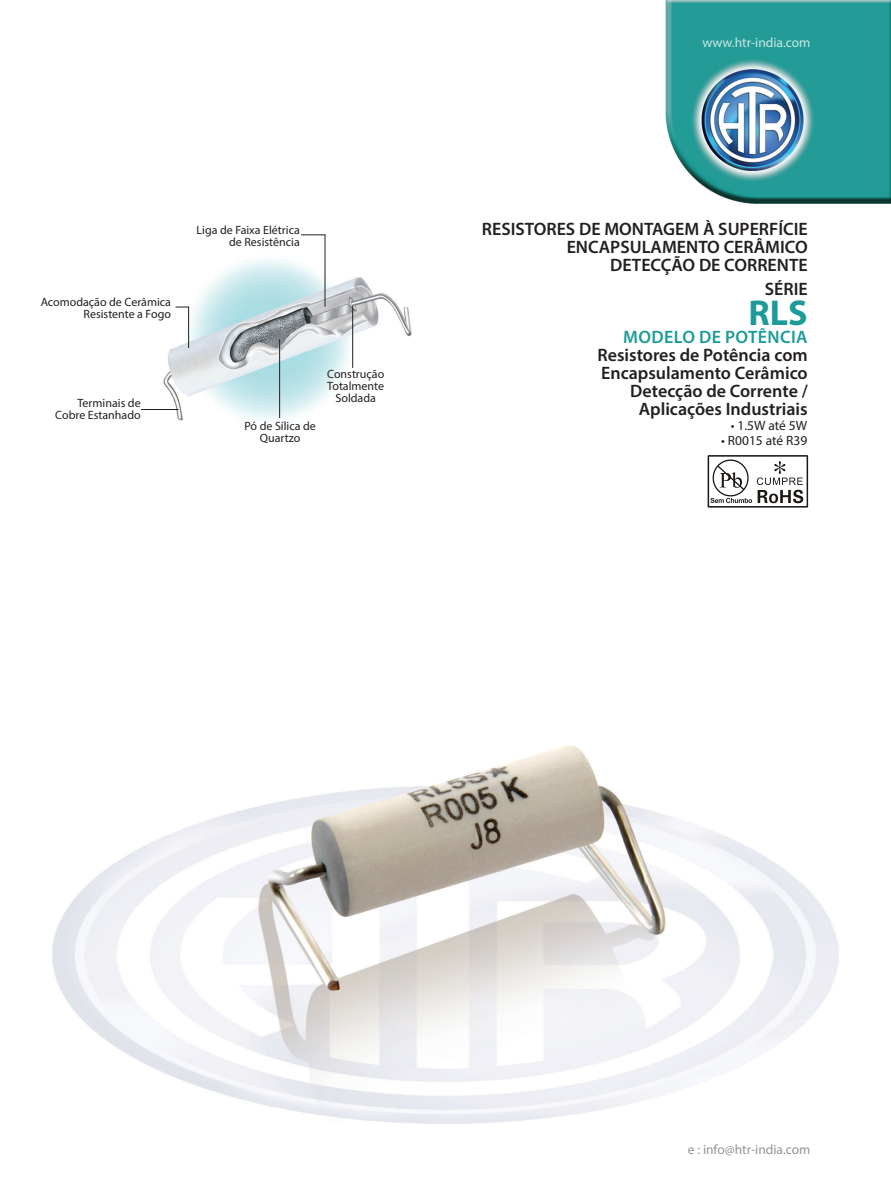
<style>
.page{position:relative;width:891px;height:1188px;background:#fff}
.page>*{position:absolute;margin:0;border:0;box-sizing:border-box;transform-origin:0 0}
.t1{font:700 36px "Myriad Pro";color:#1d9b98}
.t2{font:600 18px/18px "Myriad Pro";color:#231f20}
.t3{font:600 18px "Myriad Pro";letter-spacing:.02em;color:#1d9b98}
.t4{font:13.5px "Myriad Pro";color:#231f20}
.t5{font:13.5px "Myriad Pro";color:#939598}
.t6{font:13.5px "Myriad Pro";color:#c9e8e6}
.t7{font:12px/12px "Myriad Pro";color:#231f20;text-align:right}
</style>
<div class="page">
<img style="left:52px;top:0;width:839px;height:1124px">
<svg style="left:301px;top:234px;width:25px;height:1px"></svg>
<hr style="left:325px;top:235px;width:1px;height:72px;background:#231f20">
<hr style="left:188px;top:307px;width:1px;height:41px;background:#231f20">
<hr style="left:141px;top:409px;width:38px;height:1px;background:#231f20">
<hr style="left:279px;top:339px;width:1px;height:79px;background:#231f20">
<hr style="left:352px;top:306px;width:1px;height:62px;background:#231f20">
<svg style="left:176px;top:307px;width:13px;height:1px"></svg>
<svg style="left:708px;top:455px;width:100px;height:53px"></svg>
<p class="t7" style="left:41px;top:296px;width:132px">Acomodação de Cerâmica<br>Resistente a Fogo</p>
<p class="t7" style="left:55px;top:397px;width:87px">Terminais de<br>Cobre Estanhado</p>
<p class="t7" style="left:197px;top:224px;width:105px">Liga de Faixa Elétrica de Resistência</p>
<p class="t7" style="left:244px;top:420px;width:73px;text-align:center">Pó de Sílica de<br>Quartzo</p>
<p class="t7" style="left:327px;top:367px;width:59px;text-align:center">Construção<br>Totalmente<br>Soldada</p>
<p class="t6" style="left:702px;top:34px;width:110px">www.htr-india.com</p>
<p class="t2" style="left:482px;top:219px;width:327px">RESISTORES DE MONTAGEM À SUPERFÍCIE</p>
<p class="t2" style="left:567px;top:237px;width:243px">ENCAPSULAMENTO CERÂMICO</p>
<p class="t2" style="left:610px;top:255px;width:199px">DETECÇÃO DE CORRENTE</p>
<p class="t2" style="left:765px;top:279px;width:44px">SÉRIE</p>
<p class="t1" style="left:749px;top:289px;width:61px">RLS</p>
<p class="t3" style="left:623px;top:325px;width:186px">MODELO DE POTÊNCIA</p>
<p class="t2" style="left:597px;top:345px;width:212px">Resistores de Potência com<br>Encapsulamento Cerâmico</p>
<p class="t2" style="left:630px;top:381px;width:179px">Detecção de Corrente /</p>
<p class="t2" style="left:639px;top:399px;width:170px">Aplicações Industriais</p>
<p class="t4" style="left:731px;top:417px;width:78px">• 1.5W até 5W</p>
<p class="t4" style="left:721px;top:432px;width:88px">• R0015 até R39</p>
<p class="t5" style="left:688px;top:1141px;width:124px">e : info@htr-india.com</p>
</div>
